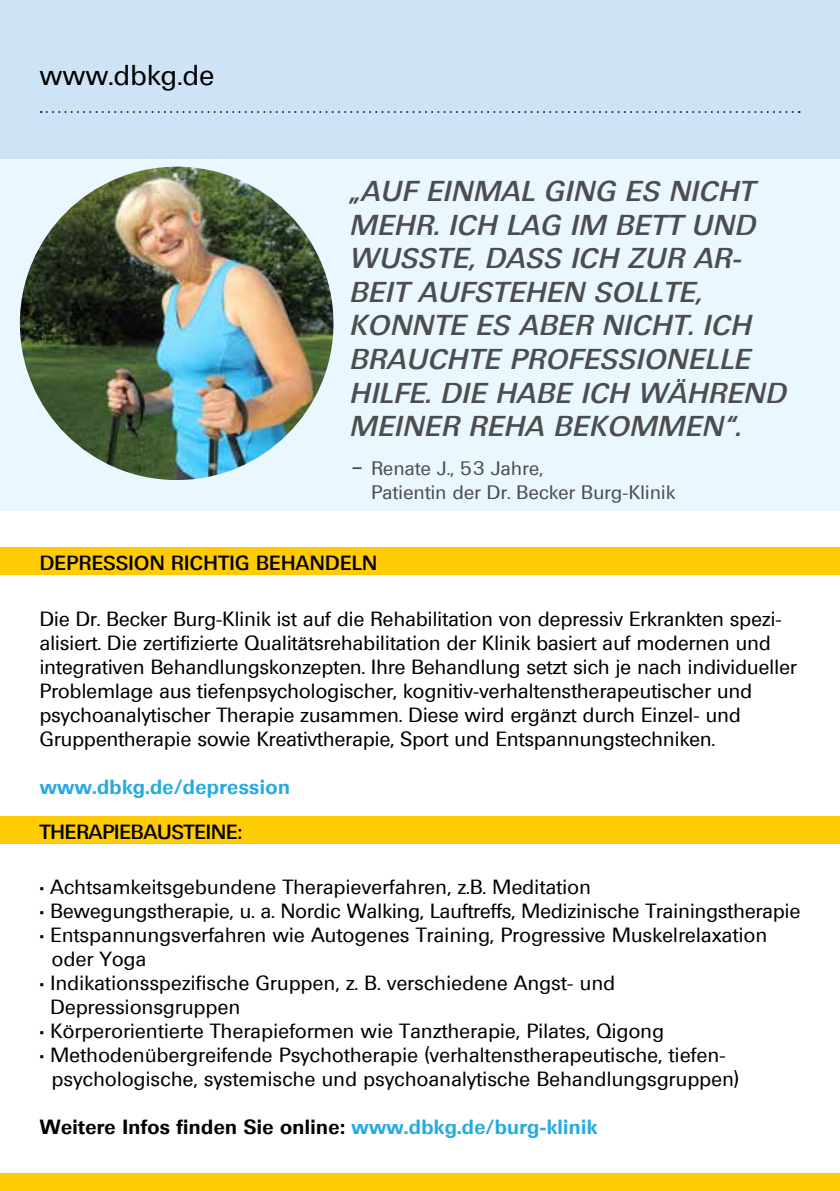
<style>
.page{position:relative;width:840px;height:1191px;background:#fff}
.page>*{position:absolute;margin:0;border:0;box-sizing:border-box;transform-origin:0 0}
.t1{font:italic 500 28px/33.6px "Ultimate";letter-spacing:.03em;color:#4d4d4f}
.t2{font:28px "Ultimate";letter-spacing:.02em;color:#000}
.t3{font:20px/24px "Ultimate";letter-spacing:.01em;color:#000}
.t4{font:600 20px "Ultimate";letter-spacing:.02em;color:#000}
.t5{font:500 20px "Ultimate";letter-spacing:.02em;color:#000}
.t6{font:600 20px "Ultimate";letter-spacing:.02em;color:#27aae1}
.t7{font:500 20px "Ultimate";color:#000}
.t8{font:19px/24px "Ultimate";letter-spacing:.02em;color:#4d4d4f}
.s1{font-weight:600}
.s2{color:#27aae1}
</style>
<div class="page">
<div style="left:0;top:1174px;width:839px;height:17px;background:#ffcb05"></div>
<div style="left:0;top:0;width:839px;height:338px;background:#cee3f6"></div>
<div style="left:0;top:159px;width:839px;height:352px;background:#eaf7fe"></div>
<svg style="left:41px;top:111px;width:758px;height:2px"></svg>
<img style="left:20px;top:167px;width:313px;height:313px;border-radius:157px">
<div style="left:0;top:547px;width:839px;height:27px;background:#ffcb05"></div>
<div style="left:0;top:816px;width:839px;height:27px;background:#ffcb05"></div>
<h1 class="t2" style="left:40px;top:58px;width:176px">www.dbkg.de</h1>
<h1 class="t1" style="left:349px;top:174px;width:437px">„AUF EINMAL GING ES NICHT<br>MEHR. ICH LAG IM BETT UND<br>WUSSTE, DASS ICH ZUR AR-<br>BEIT AUFSTEHEN SOLLTE,<br>KONNTE ES ABER NICHT. ICH<br>BRAUCHTE PROFESSIONELLE<br>HILFE. DIE HABE ICH WÄHREND<br>MEINER REHA BEKOMMEN“.</h1>
<p class="t8" style="left:371px;top:456px;width:305px;text-indent:-20px">– Renate J., 53 Jahre,<br>Patientin der Dr. Becker Burg-Klinik</p>
<p class="t5" style="left:40px;top:551px;width:338px">DEPRESSION RICHTIG BEHANDELN</p>
<p class="t3" style="left:40px;top:606px;width:758px">Die Dr. Becker Burg-Klinik ist auf die Rehabilitation von depressiv Erkrankten spezi&shy;alisiert. Die zertifizierte Qualitätsrehabilitation der Klinik basiert auf modernen und integrativen Behandlungskonzepten. Ihre Behandlung setzt sich je nach individueller Problemlage aus tiefenpsychologischer, kognitiv-verhaltenstherapeutischer und psychoanalytischer Therapie zusammen. Diese wird ergänzt durch Einzel- und Gruppentherapie sowie Kreativtherapie, Sport und Entspannungstechniken.</p>
<p class="t6" style="left:40px;top:774px;width:251px">www.dbkg.de/depression</p>
<p class="t7" style="left:40px;top:820px;width:203px">THERAPIEBAUSTEINE:</p>
<p class="t3" style="left:40px;top:875px;width:552px"><span class="s1">•</span> Achtsamkeitsgebundene Therapieverfahren, z.B. Meditation</p>
<p class="t3" style="left:40px;top:899px;width:761px"><span class="s1">•</span> Bewegungstherapie, u. a. Nordic Walking, Lauftreffs, Medizinische Trainingstherapie</p>
<p class="t3" style="left:52px;top:923px;width:716px;text-indent:-12px"><span class="s1">•</span> Entspannungsverfahren wie Autogenes Training, Progressive Muskelrelaxation oder Yoga</p>
<p class="t3" style="left:50px;top:971px;width:565px;text-indent:-11px"><span class="s1">•</span> Indikationsspezifische Gruppen, z. B. verschiedene Angst- und<br>Depressionsgruppen</p>
<p class="t3" style="left:40px;top:1019px;width:625px"><span class="s1">•</span> Körperorientierte Therapieformen wie Tanztherapie, Pilates, Qigong</p>
<p class="t3" style="left:52px;top:1043px;width:688px;text-indent:-12px"><span class="s1">•</span> Methodenübergreifende Psychotherapie (verhaltenstherapeutische, tiefen&shy;psychologische, systemische und psychoanalytische Behandlungsgruppen)</p>
<p class="t4" style="left:40px;top:1115px;width:558px">Weitere Infos finden Sie online: <span class="s2">www.dbkg.de/burg-klinik</span></p>
</div>
